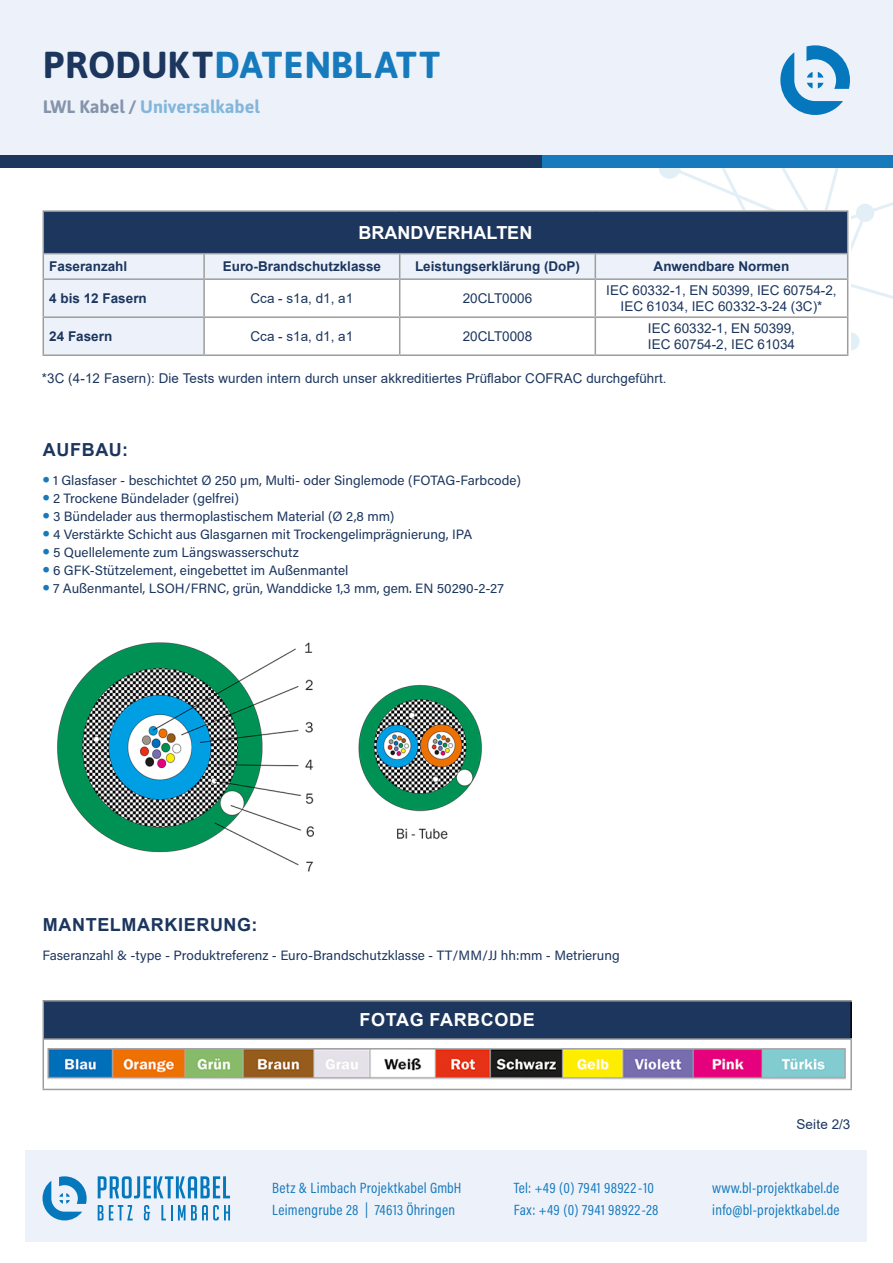
<style>
.page{position:relative;width:893px;height:1263px;background:#fff}
.page>*{position:absolute;margin:0;border:0;box-sizing:border-box;transform-origin:0 0}
.t1{font:700 37.5px "Asap";letter-spacing:.01em;color:#177abd}
.t2{font:700 18px "Arial";letter-spacing:.035em;color:#1c365e}
.t3{font:700 18px "Asap";color:#177abd}
.t4{font:700 18px "Arial";color:#fff}
.t5{font:700 18px "Arial";letter-spacing:.035em;color:#fff}
.t6{font:15px/22.5px "Acumin Pro Cond";letter-spacing:.02em;color:#177abd}
.t7{font:13.5px "Acumin Pro";color:#1c365e}
.t8{font:13.5px/16.2px "Arial";color:#1c365e;text-align:center}
.t9{font:700 13.5px "Arial";color:#1c365e}
.s1{color:#1c365e}
.s2{font-family:"Asap";font-size:22.5px;color:#177abd}
</style>
<div class="page">
<div style="left:0;top:0;width:893px;height:165px;background:#edf2fa"></div>
<div style="left:26px;top:1150px;width:841px;height:92px;background:#edf2fa"></div>
<svg style="left:43px;top:1176px;width:44px;height:44px"></svg>
<svg style="left:98px;top:1176px;width:132px;height:22px"></svg>
<svg style="left:98px;top:1205px;width:35px;height:15px"></svg>
<svg style="left:144px;top:1205px;width:6px;height:15px"></svg>
<svg style="left:161px;top:1205px;width:11px;height:15px"></svg>
<svg style="left:178px;top:1205px;width:52px;height:15px"></svg>
<svg style="left:780px;top:45px;width:70px;height:70px"></svg>
<div style="left:0;top:155px;width:694px;height:13px;background:#1c365e"></div>
<div style="left:542px;top:155px;width:351px;height:13px;background:#177abd"></div>
<div style="left:843px;top:334px;width:15px;height:15px;background:#e3eff7;border-radius:50%"></div>
<div style="left:841px;top:332px;width:19px;height:19px;border:3px solid #177abd;border-radius:50%"></div>
<div style="left:43px;top:210px;width:808px;height:154px;background:#fff"></div>
<div style="left:43px;top:211px;width:805px;height:43px;background:#1c365e"></div>
<svg style="left:44px;top:254px;width:606px;height:100px"></svg>
<hr style="left:43px;top:210px;width:161px;height:2px;background:#9d9d9c">
<hr style="left:43px;top:212px;width:1px;height:41px;background:#9d9d9c">
<hr style="left:204px;top:210px;width:196px;height:2px;background:#9d9d9c">
<hr style="left:400px;top:210px;width:195px;height:2px;background:#9d9d9c">
<hr style="left:595px;top:210px;width:253px;height:2px;background:#9d9d9c">
<hr style="left:43px;top:253px;width:161px;height:1px;background:#9d9d9c">
<hr style="left:204px;top:253px;width:196px;height:1px;background:#9d9d9c">
<hr style="left:400px;top:253px;width:195px;height:1px;background:#9d9d9c">
<hr style="left:595px;top:253px;width:253px;height:1px;background:#9d9d9c">
<svg style="left:43px;top:254px;width:1px;height:24px"></svg>
<hr style="left:203px;top:254px;width:2px;height:24px;background:#9d9d9c">
<svg style="left:399px;top:254px;width:1px;height:24px"></svg>
<svg style="left:595px;top:254px;width:1px;height:24px"></svg>
<svg style="left:650px;top:168px;width:243px;height:176px"></svg>
<hr style="left:43px;top:278px;width:161px;height:2px;background:#9d9d9c">
<hr style="left:43px;top:280px;width:1px;height:36px;background:#9d9d9c">
<hr style="left:204px;top:278px;width:196px;height:2px;background:#9d9d9c">
<hr style="left:203px;top:280px;width:2px;height:36px;background:#9d9d9c">
<hr style="left:400px;top:278px;width:195px;height:2px;background:#9d9d9c">
<hr style="left:399px;top:280px;width:1px;height:36px;background:#9d9d9c">
<hr style="left:595px;top:278px;width:253px;height:2px;background:#9d9d9c">
<hr style="left:595px;top:280px;width:1px;height:36px;background:#9d9d9c">
<hr style="left:847px;top:280px;width:1px;height:36px;background:#9d9d9c">
<hr style="left:43px;top:316px;width:161px;height:2px;background:#9d9d9c">
<hr style="left:43px;top:318px;width:1px;height:36px;background:#9d9d9c">
<hr style="left:204px;top:316px;width:196px;height:2px;background:#9d9d9c">
<hr style="left:203px;top:318px;width:2px;height:36px;background:#9d9d9c">
<hr style="left:400px;top:316px;width:195px;height:2px;background:#9d9d9c">
<hr style="left:399px;top:318px;width:1px;height:36px;background:#9d9d9c">
<hr style="left:595px;top:316px;width:253px;height:2px;background:#9d9d9c">
<hr style="left:595px;top:318px;width:1px;height:36px;background:#9d9d9c">
<hr style="left:847px;top:318px;width:1px;height:36px;background:#9d9d9c">
<hr style="left:43px;top:354px;width:161px;height:2px;background:#9d9d9c">
<hr style="left:204px;top:354px;width:196px;height:2px;background:#9d9d9c">
<hr style="left:400px;top:354px;width:195px;height:2px;background:#9d9d9c">
<hr style="left:595px;top:354px;width:253px;height:2px;background:#9d9d9c">
<div style="left:43px;top:1001px;width:808px;height:38px;background:#1c365e"></div>
<hr style="left:850px;top:1001px;width:2px;height:37px;background:#000">
<hr style="left:43px;top:1000px;width:809px;height:1px;background:#9d9d9c">
<hr style="left:43px;top:1001px;width:1px;height:37px;background:#9d9d9c">
<hr style="left:43px;top:1038px;width:809px;height:2px;background:#9d9d9c">
<hr style="left:850px;top:1040px;width:2px;height:49px;background:#9d9d9c">
<hr style="left:43px;top:1089px;width:809px;height:1px;background:#9d9d9c">
<img style="left:57px;top:642px;width:425px;height:230px">
<img style="left:43px;top:1038px;width:807px;height:53px">
<h1 class="t1" style="left:43px;top:38px;width:399px"><span class="s1">PRODUKT</span>DATENBLATT</h1>
<h2 class="t3" style="left:43px;top:93px;width:219px"><span class="s1">LWL Kabel /</span> Universalkabel</h2>
<h2 class="t4" style="left:359px;top:220px;width:175px">BRANDVERHALTEN</h2>
<p class="t9" style="left:49px;top:257px;width:80px">Faseranzahl</p>
<p class="t9" style="left:223px;top:257px;width:160px">Euro-Brandschutzklasse</p>
<p class="t9" style="left:415px;top:257px;width:167px">Leistungserklärung (DoP)</p>
<p class="t9" style="left:654px;top:257px;width:137px">Anwendbare Normen</p>
<p class="t9" style="left:49px;top:289px;width:99px">4 bis 12 Fasern</p>
<p class="t8" style="left:250px;top:290px;width:104px">Cca - s1a, d1, a1</p>
<p class="t8" style="left:463px;top:290px;width:71px">20CLT0006</p>
<p class="t8" style="left:606px;top:282px;width:232px">IEC 60332-1, EN 50399, IEC 60754-2,<br>IEC 61034, IEC 60332-3-24 (3C)*</p>
<p class="t9" style="left:49px;top:327px;width:65px">24 Fasern</p>
<p class="t8" style="left:251px;top:328px;width:104px">Cca - s1a, d1, a1</p>
<p class="t8" style="left:463px;top:328px;width:71px">20CLT0008</p>
<p class="t8" style="left:648px;top:320px;width:149px;text-align:left">IEC 60332-1, EN 50399,<br>IEC 60754-2, IEC 61034</p>
<p class="t8" style="left:42px;top:370px;width:626px">*3C (4-12 Fasern): Die Tests wurden intern durch unser akkreditiertes Prüflabor COFRAC durchgeführt.</p>
<h2 class="t2" style="left:43px;top:437px;width:87px">AUFBAU:</h2>
<p class="t7" style="left:43px;top:471px;width:480px"><span class="s2">•</span> 1 Glasfaser - beschichtet Ø 250 µm, Multi- oder Singlemode (FOTAG-Farbcode)</p>
<p class="t7" style="left:43px;top:489px;width:198px"><span class="s2">•</span> 2 Trockene Bündelader (gelfrei)</p>
<p class="t7" style="left:43px;top:507px;width:353px"><span class="s2">•</span> 3 Bündelader aus thermoplastischem Material (Ø 2,8 mm)</p>
<p class="t7" style="left:43px;top:525px;width:431px"><span class="s2">•</span> 4 Verstärkte Schicht aus Glasgarnen mit Trockengelimprägnierung, IPA</p>
<p class="t7" style="left:43px;top:543px;width:258px"><span class="s2">•</span> 5 Quellelemente zum Längswasserschutz</p>
<p class="t7" style="left:43px;top:561px;width:307px"><span class="s2">•</span> 6 GFK-Stützelement, eingebettet im Außenmantel</p>
<p class="t7" style="left:43px;top:579px;width:463px"><span class="s2">•</span> 7 Außenmantel, LSOH/FRNC, grün, Wanddicke 1,3 mm, gem. EN 50290-2-27</p>
<h2 class="t2" style="left:43px;top:912px;width:216px">MANTELMARKIERUNG:</h2>
<p class="t7" style="left:43px;top:946px;width:579px">Faseranzahl &amp; -type - Produktreferenz - Euro-Brandschutzklasse - TT/MM/JJ hh:mm - Metrierung</p>
<h2 class="t5" style="left:360px;top:1007px;width:177px">FOTAG FARBCODE</h2>
<p class="t8" style="left:796px;top:1116px;width:55px">Seite 2/3</p>
<p class="t6" style="left:514px;top:1176px;width:146px">Tel: +49 (0) 7941 98922-10<br>Fax: +49 (0) 7941 98922-28</p>
<p class="t6" style="left:272px;top:1176px;width:191px">Betz &amp; Limbach Projektkabel GmbH<br>Leimengrube 28 | 74613 Öhringen</p>
<p class="t6" style="left:712px;top:1176px;width:129px">www.bl-projektkabel.de info@bl-projektkabel.de</p>
</div>
